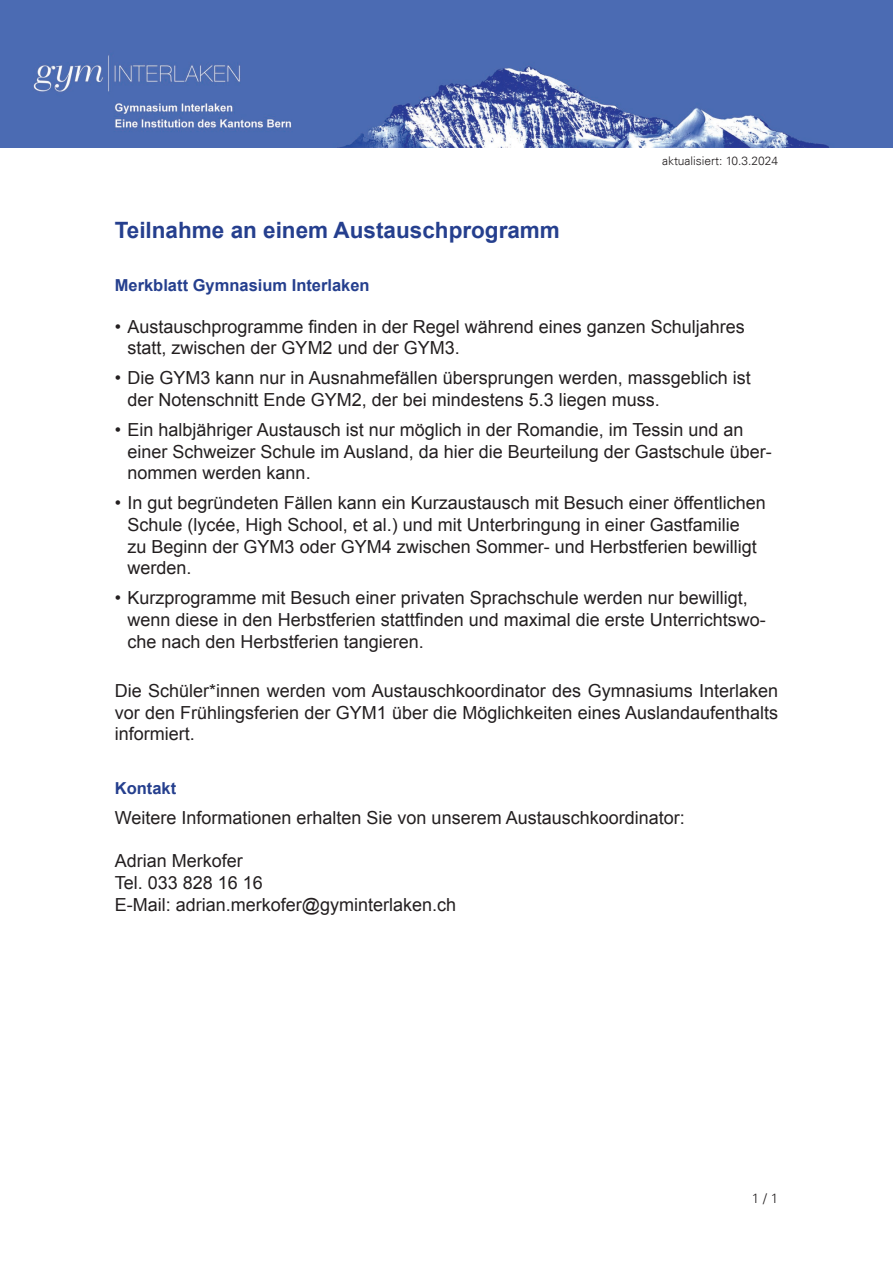
<style>
.page{position:relative;width:893px;height:1263px;background:#fff}
.page>*{position:absolute;margin:0;border:0;box-sizing:border-box;transform-origin:0 0}
.t1{font:700 22.5px "Arial";color:#253f8e}
.t2{font:18px/21.6px "Arial";color:#231f20}
.t3{font:700 16.5px "Arial";color:#253f8e}
.t4{font:300 13.5px "Univers LT";color:#231f20}
.t5{font:300 12px "Univers LT";color:#231f20}
</style>
<div class="page">
<img style="left:0;top:0;width:893px;height:147px">
<p class="t5" style="left:662px;top:154px;width:118px">aktualisiert: 10.3.2024</p>
<p class="t1" style="left:115px;top:215px;width:447px">Teilnahme an einem Austauschprogramm</p>
<p class="t3" style="left:115px;top:275px;width:256px">Merkblatt Gymnasium Interlaken</p>
<p class="t2" style="left:128px;top:316px;width:619px;text-indent:-13px">• Austauschprogramme finden in der Regel während eines ganzen Schuljahres statt, zwischen der GYM2 und der GYM3.</p>
<p class="t2" style="left:128px;top:367px;width:625px;text-indent:-13px">• Die GYM3 kann nur in Ausnahmefällen übersprungen werden, massgeblich ist der Notenschnitt Ende GYM2, der bei mindestens 5.3 liegen muss.</p>
<p class="t2" style="left:128px;top:419px;width:646px;text-indent:-13px">• Ein halbjähriger Austausch ist nur möglich in der Romandie, im Tessin und an einer Schweizer Schule im Ausland, da hier die Beurteilung der Gastschule über&shy;nommen werden kann.</p>
<p class="t2" style="left:128px;top:492px;width:640px;text-indent:-13px">• In gut begründeten Fällen kann ein Kurzaustausch mit Besuch einer öffentlichen Schule (lycée, High School, et al.) und mit Unterbringung in einer Gastfamilie<br>zu Beginn der GYM3 oder GYM4 zwischen Sommer- und Herbstferien bewilligt werden.</p>
<p class="t2" style="left:128px;top:587px;width:640px;text-indent:-13px">• Kurzprogramme mit Besuch einer privaten Sprachschule werden nur bewilligt, wenn diese in den Herbstferien stattfinden und maximal die erste Unterrichtswo&shy;che nach den Herbstferien tangieren.</p>
<p class="t2" style="left:115px;top:680px;width:665px;text-align:justify">Die Schüler*innen werden vom Austauschkoordinator des Gymnasiums Interlaken vor den Frühlingsferien der GYM1 über die Möglichkeiten eines Auslandaufenthalts informiert.</p>
<p class="t3" style="left:115px;top:777px;width:63px">Kontakt</p>
<p class="t2" style="left:115px;top:807px;width:571px">Weitere Informationen erhalten Sie von unserem Austauschkoordinator:</p>
<p class="t2" style="left:115px;top:850px;width:343px">Adrian Merkofer<br>Tel. 033 828 16 16<br>E-Mail: adrian.merkofer@gyminterlaken.ch</p>
<p class="t4" style="left:752px;top:1189px;width:28px">1 / 1</p>
</div>
